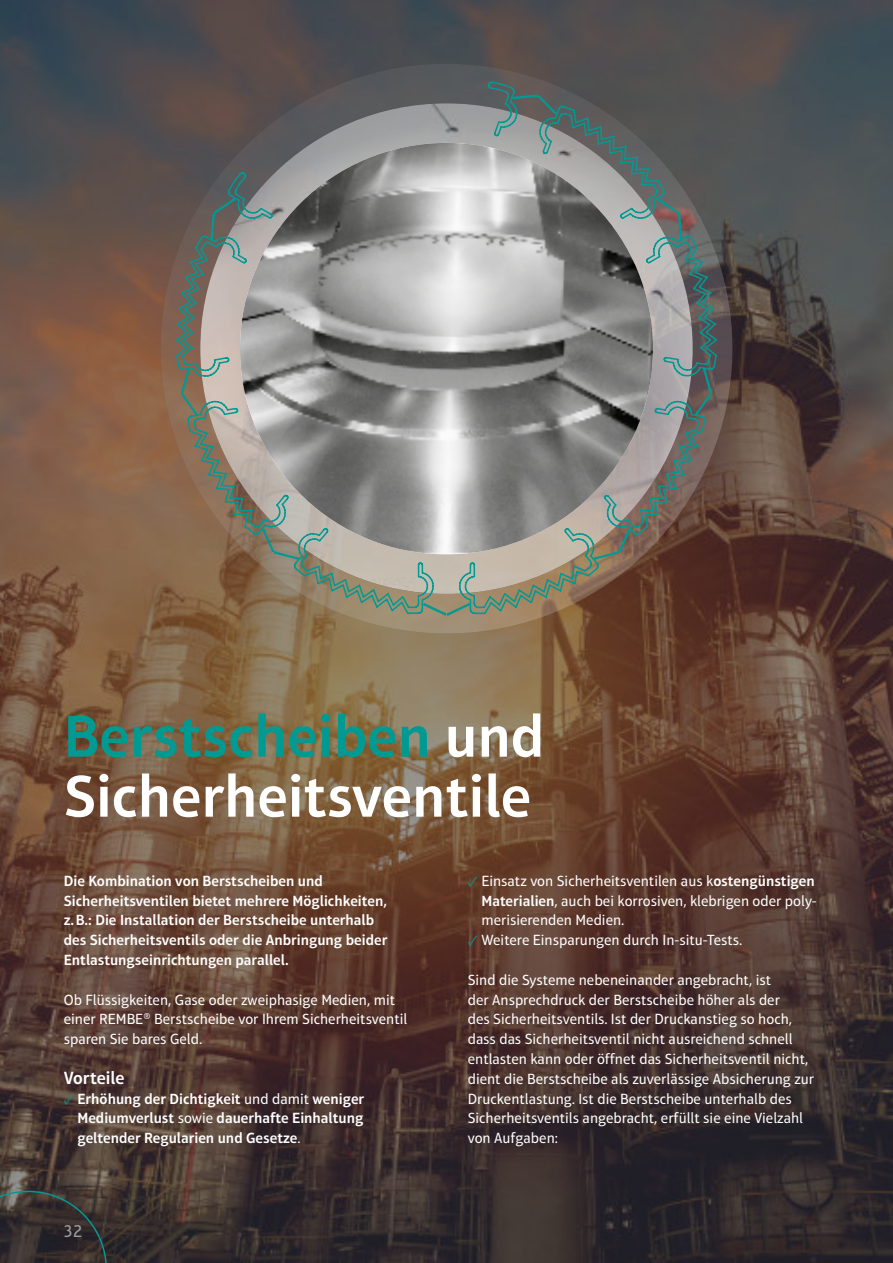
<style>
.page{position:relative;width:893px;height:1263px;background:#fff}
.page>*{position:absolute;margin:0;border:0;box-sizing:border-box;transform-origin:0 0}
.t1{font:600 60px/60px "Aptifer Sans LT Pro";color:#fff}
.t2{font:600 18px "Aptifer Sans LT Pro";color:#fff}
.t3{font:18px "Aptifer Sans LT Pro";color:#9d9d9c}
.t4{font:15px/19.8px "Aptifer Sans LT Pro";color:#fff}
.t5{font:600 15px/19.8px "Aptifer Sans LT Pro";color:#fff}
.s1{color:#009a93}
.s2{font-family:"Minion Pro";font-weight:400;color:#009a93}
.s3{font-weight:400}
.s4{font-family:"Minion Pro";color:#009a93}
.s5{font-weight:600}
</style>
<div class="page">
<img style="left:0;top:0;width:893px;height:1263px">
<svg style="left:0;top:1191px;width:107px;height:72px;background:#373332"></svg>
<img style="left:161px;top:64px;width:571px;height:569px">
<svg style="left:180px;top:80px;width:338px;height:473px;background:#776c5f"></svg>
<svg style="left:232px;top:395px;width:214px;height:222px;background:#97948b"></svg>
<svg style="left:446px;top:394px;width:270px;height:223px;background:#888077"></svg>
<svg style="left:680px;top:112px;width:38px;height:282px;background:#5e6665"></svg>
<svg style="left:175px;top:94px;width:505px;height:301px;background:#8d8e8d"></svg>
<h1 class="t1" style="left:64px;top:708px;width:482px"><span class="s1">Berstscheiben</span> und<br>Sicherheitsventile</h1>
<p class="t5" style="left:64px;top:871px;width:325px">Die Kombination von Berstscheiben und Sicherheitsventilen bietet mehrere Möglichkeiten, z. B.: Die Installation der Berstscheibe unterhalb des Sicherheitsventils oder die Anbringung beider Entlastungseinrichtungen parallel.</p>
<p class="t4" style="left:64px;top:990px;width:345px">Ob Flüssigkeiten, Gase oder zweiphasige Medien, mit einer REMBE® Berstscheibe vor Ihrem Sicherheitsventil sparen Sie bares Geld.</p>
<p class="t2" style="left:64px;top:1068px;width:62px">Vorteile</p>
<p class="t5" style="left:77px;top:1089px;width:288px;text-align:justify;text-indent:-14px"><span class="s2">✓</span> Erhöhung der Dichtigkeit <span class="s3">und damit</span> weniger Mediumverlust <span class="s3">sowie</span> dauerhafte Einhaltung geltender Regu larien und Gesetze<span class="s3">.</span></p>
<p class="t3" style="left:64px;top:1222px;width:20px">32</p>
<p class="t4" style="left:481px;top:871px;width:337px;text-indent:-14px"><span class="s4">✓</span> Einsatz von Sicherheitsventilen aus k<span class="s5">ostengünstigen<br>Materialien</span>, auch bei korrosiven, klebrigen oder poly&shy;merisierenden Medien.</p>
<p class="t4" style="left:468px;top:930px;width:276px"><span class="s4">✓</span> Weitere Einsparungen durch In-situ-Tests.</p>
<p class="t4" style="left:468px;top:970px;width:348px">Sind die Systeme nebeneinander angebracht, ist<br>der Ansprechdruck der Berst scheibe höher als der<br>des Sicherheitsventils. Ist der Druckanstieg so hoch, dass das Sicherheitsventil nicht ausreichend schnell entlasten kann oder öffnet das Sicherheitsventil nicht, dient die Berstscheibe als zuverlässige Absicherung zur Druck entlastung. Ist die Berstscheibe unterhalb des Sicherheitsventils angebracht, erfüllt sie eine Vielzahl von Aufgaben:</p>
</div>
